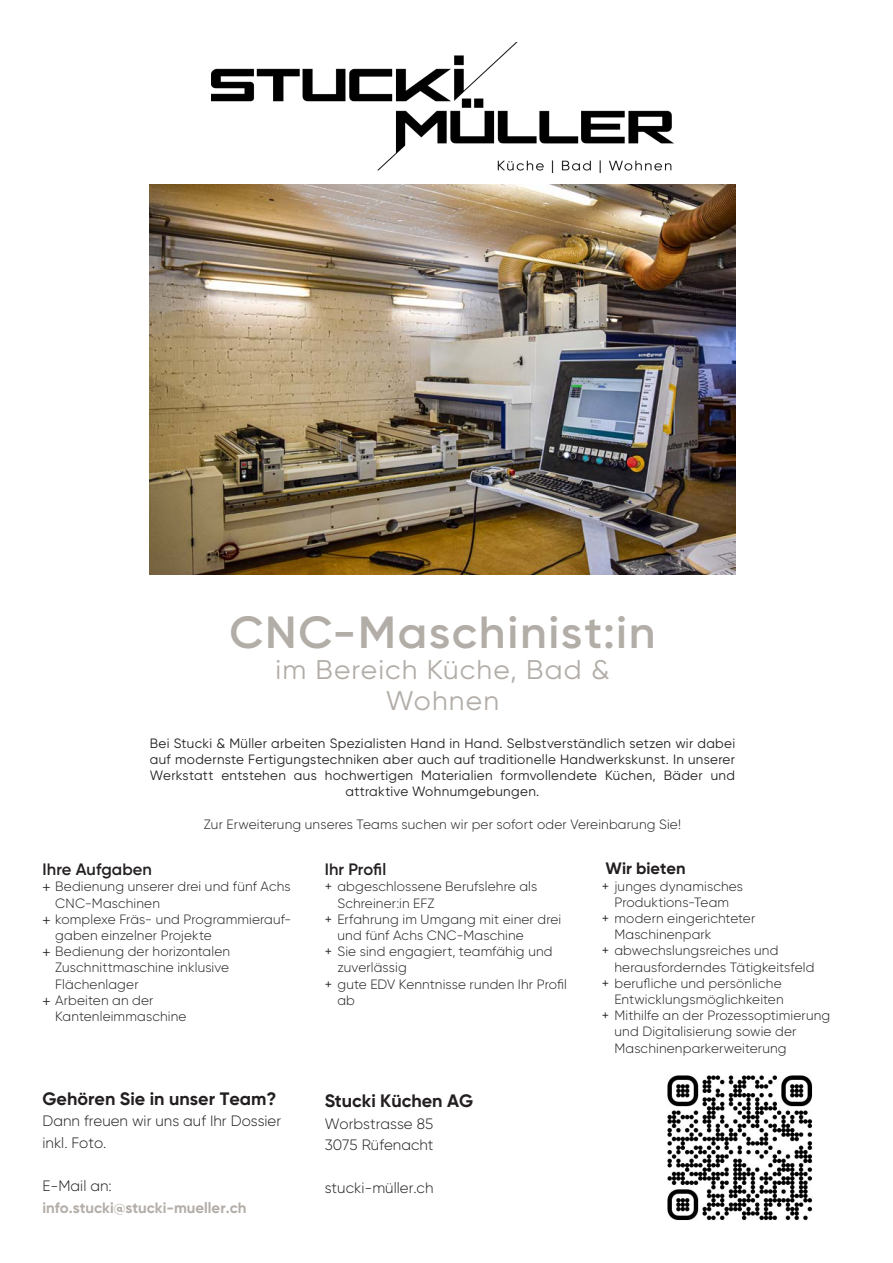
<style>
.page{position:relative;width:893px;height:1263px;background:#fff}
.page>*{position:absolute;margin:0;border:0;box-sizing:border-box;transform-origin:0 0}
.t1{font:600 45px "Gilroy";letter-spacing:.035em;color:#b2ada7;scale:1.04 1}
.t2{font:27px "Gilroy";letter-spacing:.04em;color:#b2ada7;scale:1.04 1}
.Text{font:700 18px "Gilroy";color:#231f20}
.t3{font:600 16.5px "Gilroy";letter-spacing:.005em;color:#231f20}
.t4{font:700 16.5px "Gilroy";letter-spacing:.005em;color:#231f20}
.Text-2{font:300 15px/21.6px "Gilroy";color:#231f20}
.Text-3{font:700 15px "Gilroy";color:#b2ada7}
.t5{font:300 13.5px/16.2px "Gilroy";letter-spacing:.01em;color:#231f20}
.t6{font:13.5px/16.2px "Gilroy";letter-spacing:.025em;color:#231f20;text-align:center}
.s1{font-family:"Myriad Pro";font-weight:400}
.s2{font-weight:400}
</style>
<div class="page">
<img style="left:211px;top:43px;width:462px;height:130px">
<img style="left:667px;top:1075px;width:145px;height:145px">
<img style="left:150px;top:184px;width:585px;height:390px">
<p class="t1" style="left:229px;top:605px;width:411px">CNC-Maschinist:in</p>
<p class="t2" style="left:275px;top:653px;width:323px">im Bereich Küche, Bad &amp;</p>
<p class="t2" style="left:386px;top:684px;width:110px">Wohnen</p>
<p class="t6" style="left:150px;top:734px;width:587px">Bei Stucki &amp; Müller arbeiten Spezialisten Hand in Hand. Selbstverständlich setzen wir dabei auf modernste Fertigungstechniken aber auch auf traditionelle Handwerkskunst. In unserer Werkstatt entstehen aus hochwertigen Materialien formvollendete Küchen, Bäder und attraktive Wohnumgebungen.</p>
<p class="t5" style="left:204px;top:815px;width:478px">Zur Erweiterung unseres Teams suchen wir per sofort oder Vereinbarung Sie!</p>
<p class="t3" style="left:43px;top:859px;width:111px">Ihre Aufgaben</p>
<p class="t5" style="left:55px;top:878px;width:237px;text-indent:-13px"><span class="s1">+</span> Bedienung unserer drei und fünf Achs<br>CNC-Maschinen</p>
<p class="t5" style="left:55px;top:911px;width:238px;text-indent:-13px"><span class="s1">+</span> komplexe Fräs- und Programmierauf&shy;gaben einzelner Projekte</p>
<p class="t5" style="left:55px;top:943px;width:176px;text-align:justify;text-indent:-13px"><span class="s1">+</span> Bedienung der horizontalen Zuschnittmaschine inklusive Flächenlager</p>
<p class="t5" style="left:55px;top:992px;width:133px;text-indent:-13px"><span class="s1">+</span> Arbeiten an der<br>Kantenleimmaschine</p>
<p class="Text" style="left:43px;top:1087px;width:235px">Gehören Sie in unser Team?</p>
<p class="Text-2" style="left:43px;top:1110px;width:240px">Dann freuen wir uns auf Ihr Dossier inkl. Foto.</p>
<p class="Text-2" style="left:43px;top:1175px;width:71px">E-Mail an:</p>
<p class="Text-3" style="left:43px;top:1198px;width:205px">info.stucki@stucki-mueller.ch</p>
<p class="t3" style="left:325px;top:859px;width:63px">Ihr Profil</p>
<p class="t5" style="left:337px;top:878px;width:201px;text-indent:-13px"><span class="s2">+</span> abgeschlossene Berufslehre als<br>Schreiner:in EFZ</p>
<p class="t5" style="left:337px;top:911px;width:225px;text-indent:-13px"><span class="s2">+</span> Erfahrung im Umgang mit einer drei und fünf Achs CNC-Maschine</p>
<p class="t5" style="left:337px;top:943px;width:217px;text-indent:-13px"><span class="s2">+</span> Sie sind engagiert, teamfähig und zuverlässig</p>
<p class="t5" style="left:337px;top:975px;width:231px;text-indent:-13px"><span class="s2">+</span> gute EDV Kenntnisse runden Ihr Profil ab</p>
<p class="Text" style="left:325px;top:1089px;width:150px">Stucki Küchen AG</p>
<p class="Text-2" style="left:325px;top:1112px;width:110px">Worbstrasse 85</p>
<p class="Text-2" style="left:325px;top:1134px;width:110px">3075 Rüfenacht</p>
<p class="Text-2" style="left:325px;top:1177px;width:110px">stucki-müller.ch</p>
<p class="t4" style="left:605px;top:858px;width:82px">Wir bieten</p>
<p class="t5" style="left:602px;top:877px;width:143px;text-align:center"><span class="s2">+</span> junges dynamisches<br>Produktions-Team</p>
<p class="t5" style="left:614px;top:910px;width:142px;text-indent:-13px"><span class="s2">+</span> modern eingerichteter<br>Maschinenpark</p>
<p class="t5" style="left:614px;top:942px;width:201px;text-indent:-13px"><span class="s2">+</span> abwechslungsreiches und herausforderndes Tätigkeitsfeld</p>
<p class="t5" style="left:602px;top:975px;width:183px;text-align:right"><span class="s2">+</span> berufliche und persönliche<br>Entwicklungsmöglichkeiten</p>
<p class="t5" style="left:614px;top:1007px;width:217px;text-indent:-13px"><span class="s2">+</span> Mithilfe an der Prozessoptimierung und Digitalisierung sowie der<br>Maschinenparkerweiterung</p>
</div>
